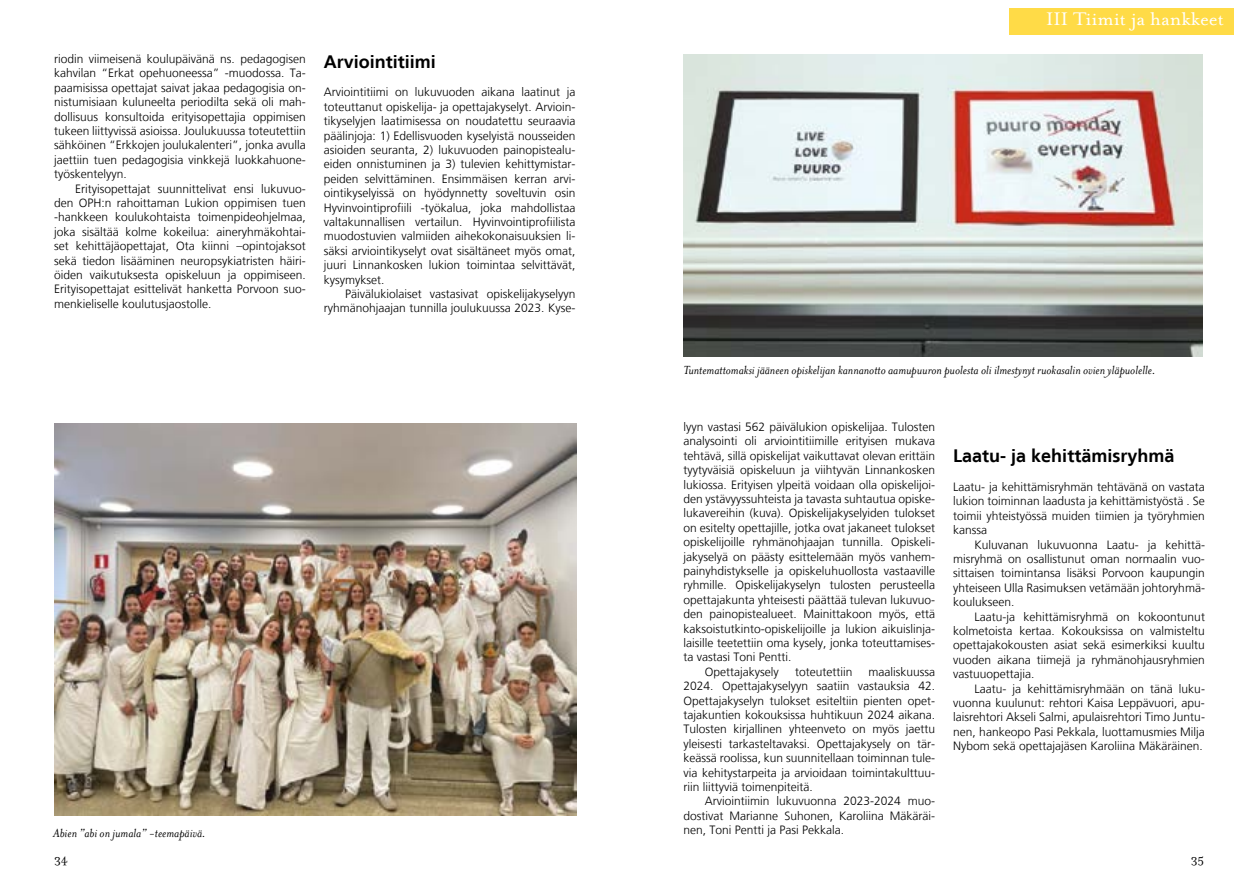
<style>
.page{position:relative;width:1259px;height:893px;background:#fff}
.page>*{position:absolute;margin:0;border:0;box-sizing:border-box;transform-origin:0 0}
.t1{font:21px "Mrs Eaves OT";color:#fff}
.t2{font:700 18px "Frutiger LT";color:#000}
.t3{font:italic 13.5px "Mrs Eaves OT";color:#000}
.t4{font:13.5px "Mrs Eaves OT";color:#000}
.t5{font:300 12px/14.4px "Frutiger LT";color:#000;text-align:justify}
</style>
<div class="page">
<div style="left:1009px;top:8px;width:224px;height:27px;background:#ffdb47"></div>
<img style="left:54px;top:424px;width:522px;height:392px">
<img style="left:683px;top:54px;width:519px;height:303px">
<p class="t5" style="left:54px;top:52px;width:253px">riodin viimeisenä koulupäivänä ns. pedagogisen kahvilan “Erkat opehuoneessa” -muodossa. Ta&shy;paamisissa opettajat saivat jakaa pedagogisia on&shy;nistumisiaan kuluneelta periodilta sekä oli mah&shy;dollisuus konsultoida erityisopettajia oppimisen tukeen liittyvissä asioissa. Joulukuussa toteutettiin sähköinen “Erkkojen joulukalenteri”, jonka avulla jaettiin tuen pedagogisia vinkkejä luokkahuone&shy;työskentelyyn.</p>
<p class="t5" style="left:54px;top:181px;width:253px;text-indent:21px">Erityisopettajat suunnittelivat ensi lukuvuo&shy;den OPH:n rahoittaman Lukion oppimisen tuen -hankkeen koulukohtaista toimenpideohjelmaa, joka sisältää kolme kokeilua: aineryhmäkohtai&shy;set kehittäjäopettajat, Ota kiinni –opintojaksot sekä tiedon lisääminen neuropsykiatristen häiri&shy;öiden vaikutuksesta opiskeluun ja oppimiseen.<br>Erityisopettajat esittelivät hanketta Porvoon suo&shy;menkieliselle koulutusjaostolle.</p>
<h2 class="t2" style="left:324px;top:51px;width:114px">Arviointitiimi</h2>
<p class="t5" style="left:324px;top:85px;width:253px">Arviointitiimi on lukuvuoden aikana laatinut ja toteuttanut opiskelija- ja opettajakyselyt. Arvioin&shy;tikyselyjen laatimisessa on noudatettu seuraavia päälinjoja: 1) Edellisvuoden kyselyistä nousseiden asioiden seuranta, 2) lukuvuoden painopistealu&shy;eiden onnistuminen ja 3) tulevien kehittymistar&shy;peiden selvittäminen. Ensimmäisen kerran arvi&shy;ointikyselyissä on hyödynnetty soveltuvin osin Hyvinvointiprofiili -työkalua, joka mahdollistaa valtakunnallisen vertailun. Hyvinvointiprofiilista muodostuvien valmiiden aihekokonaisuuksien li&shy;säksi arviointikyselyt ovat sisältäneet myös omat, juuri Linnankosken lukion toimintaa selvittävät, kysymykset.</p>
<p class="t5" style="left:324px;top:287px;width:253px;text-align:right">Päivälukiolaiset vastasivat opiskelijakyselyyn ryhmänohjaajan tunnilla joulukuussa 2023. Kyse-</p>
<p class="t3" style="left:53px;top:826px;width:154px">Abien ”abi on jumala” -teemapäivä.</p>
<h1 class="t1" style="left:1046px;top:8px;width:179px">III Tiimit ja hankkeet</h1>
<p class="t3" style="left:683px;top:362px;width:473px">Tuntemattomaksi jääneen opiskelijan kannanotto aamupuuron puolesta oli ilmestynyt ruokasalin ovien yläpuolelle.</p>
<p class="t5" style="left:683px;top:420px;width:253px">lyyn vastasi 562 päivälukion opiskelijaa. Tulosten</p>
<p class="t5" style="left:683px;top:434px;width:253px">analysointi oli arviointitiimille erityisen mukava</p>
<p class="t5" style="left:683px;top:449px;width:253px">tehtävä, sillä opiskelijat vaikuttavat olevan erittäin</p>
<p class="t5" style="left:683px;top:463px;width:253px">tyytyväisiä opiskeluun ja viihtyvän Linnankosken</p>
<p class="t5" style="left:683px;top:477px;width:253px">lukiossa. Erityisen ylpeitä voidaan olla opiskelijoi-</p>
<p class="t5" style="left:683px;top:492px;width:253px">den ystävyyssuhteista ja tavasta suhtautua opiske-</p>
<p class="t5" style="left:683px;top:506px;width:253px">lukavereihin (kuva). Opiskelijakyselyiden tulokset</p>
<p class="t5" style="left:683px;top:521px;width:253px">on esitelty opettajille, jotka ovat jakaneet tulokset</p>
<p class="t5" style="left:683px;top:535px;width:253px">opiskelijoille ryhmänohjaajan tunnilla. Opiskeli-</p>
<p class="t5" style="left:683px;top:549px;width:253px">jakyselyä on päästy esittelemään myös vanhem-</p>
<p class="t5" style="left:683px;top:564px;width:253px">painyhdistykselle ja opiskeluhuollosta vastaaville</p>
<p class="t5" style="left:683px;top:578px;width:253px">ryhmille. Opiskelijakyselyn tulosten perusteella</p>
<p class="t5" style="left:683px;top:593px;width:253px">opettajakunta yhteisesti päättää tulevan lukuvuo-</p>
<p class="t5" style="left:683px;top:607px;width:253px">den painopistealueet. Mainittakoon myös, että</p>
<p class="t5" style="left:683px;top:621px;width:253px">kaksoistutkinto-opiskelijoille ja lukion aikuislinja-</p>
<p class="t5" style="left:683px;top:636px;width:253px">laisille teetettiin oma kysely, jonka toteuttamises-</p>
<p class="t5" style="left:683px;top:650px;width:109px">ta vastasi Toni Pentti.</p>
<p class="t5" style="left:705px;top:665px;width:75px">Opettajakysely</p>
<p class="t5" style="left:795px;top:665px;width:59px">toteutettiin</p>
<p class="t5" style="left:683px;top:665px;width:253px;text-indent:185px">maaliskuussa 2024. Opettajakyselyyn saatiin vastauksia 42.<br>Opettajakyselyn tulokset esiteltiin pienten opet&shy;tajakuntien kokouksissa huhtikuun 2024 aikana.<br>Tulosten kirjallinen yhteenveto on myös jaettu yleisesti tarkasteltavaksi. Opettajakysely on tär&shy;keässä roolissa, kun suunnitellaan toiminnan tule&shy;via kehitystarpeita ja arvioidaan toimintakulttuu&shy;riin liittyviä toimenpiteitä.</p>
<p class="t5" style="left:683px;top:794px;width:253px;text-indent:21px">Arviointiimin lukuvuonna 2023-2024 muo&shy;dostivat Marianne Suhonen, Karoliina Mäkäräi&shy;nen, Toni Pentti ja Pasi Pekkala.</p>
<h2 class="t2" style="left:953px;top:445px;width:223px">Laatu- ja kehittämisryhmä</h2>
<p class="t5" style="left:953px;top:480px;width:253px">Laatu- ja kehittämisryhmän tehtävänä on vastata lukion toiminnan laadusta ja kehittämistyöstä . Se toimii yhteistyössä muiden tiimien ja työryhmien kanssa</p>
<p class="t5" style="left:953px;top:537px;width:253px;text-indent:21px">Kuluvanan lukuvuonna Laatu- ja kehittä&shy;misryhmä on osallistunut oman normaalin vuo&shy;sittaisen toimintansa lisäksi Porvoon kaupungin yhteiseen Ulla Rasimuksen vetämään johtoryhmä&shy;koulukseen.</p>
<p class="t5" style="left:953px;top:609px;width:253px;text-indent:21px">Laatu-ja kehittämisryhmä on kokoontunut kolmetoista kertaa. Kokouksissa on valmisteltu opettajakokousten asiat sekä esimerkiksi kuultu vuoden aikana tiimejä ja ryhmänohjausryhmien vastuuopettajia.</p>
<p class="t5" style="left:953px;top:681px;width:253px;text-indent:21px">Laatu- ja kehittämisryhmään on tänä luku&shy;vuonna kuulunut: rehtori Kaisa Leppävuori, apu&shy;laisrehtori Akseli Salmi, apulaisrehtori Timo Juntu&shy;nen, hankeopo Pasi Pekkala, luottamusmies Milja Nybom sekä opettajajäsen Karoliina Mäkäräinen.</p>
<p class="t4" style="left:54px;top:852px;width:16px">34</p>
<p class="t4" style="left:1190px;top:852px;width:15px">35</p>
</div>
